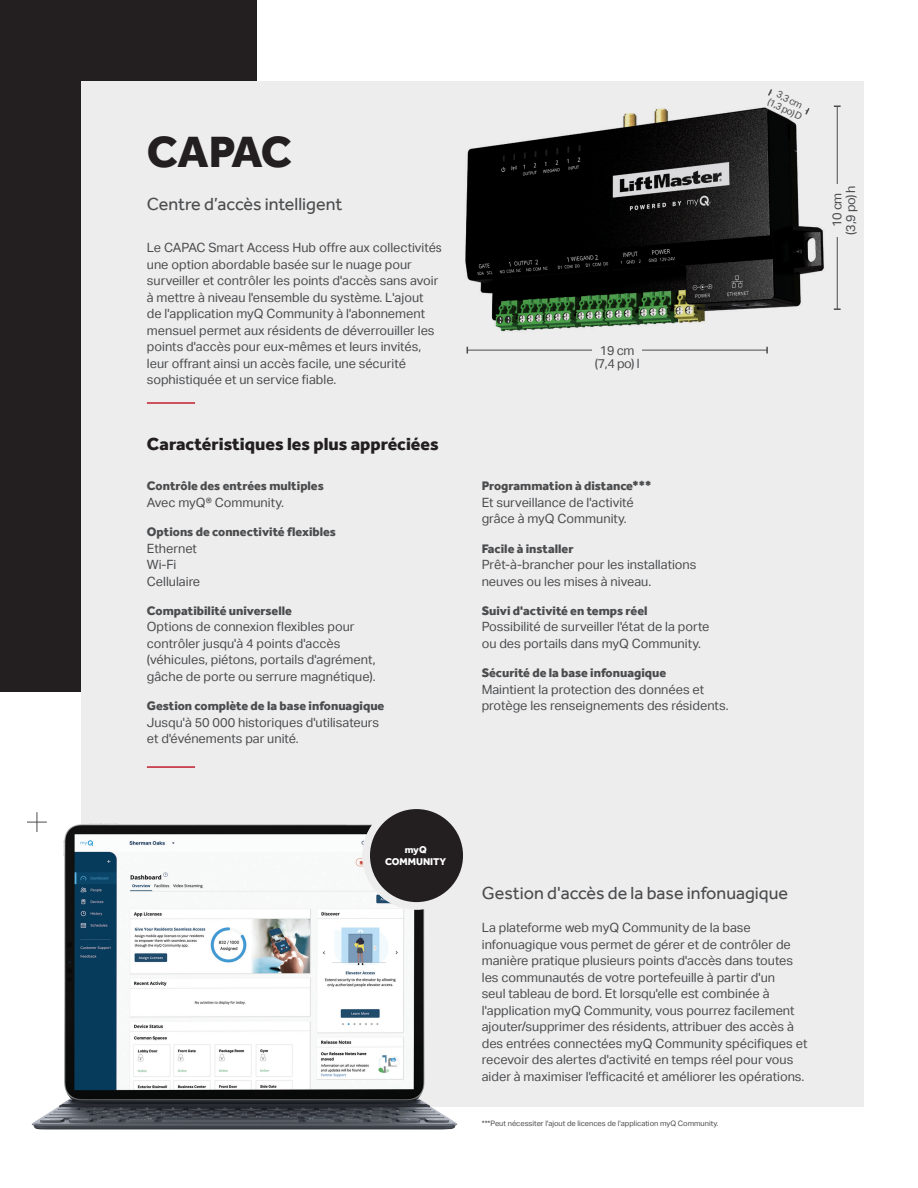
<style>
.page{position:relative;width:918px;height:1188px;background:#fff}
.page>*{position:absolute;margin:0;border:0;box-sizing:border-box;transform-origin:0 0}
.t1{font:800 45px "Effra";letter-spacing:-.02em;color:#231f20}
.Heading_4{font:18px "Effra";color:#4b4c4d}
.Heading_4-2{font:800 18px "Effra";color:#231f20}
.Body{font:12.75px/16.5px "Aktiv Grotesk";color:#4b4c4d}
.Subhead{font:800 12.75px "Effra";color:#4b4c4d}
.Heading_4-3{font:800 10.2px "Effra";color:#fff}
.t2{font:9.75px/10.5px "Aktiv Grotesk";color:#4b4c4d;text-align:center}
.t3{font:7.5px "Aktiv Grotesk";color:#4b4c4d}
</style>
<div class="page">
<div style="left:0;top:0;width:256px;height:691px;background:#231f20"></div>
<div style="left:81px;top:81px;width:783px;height:1026px;background:#ededee"></div>
<img style="left:31px;top:823px;width:427px;height:307px">
<div style="left:366px;top:805px;width:101px;height:101px;background:#231f20;border-radius:50%"></div>
<div style="left:362px;top:802px;width:109px;height:108px;border:8px solid #ededee;border-radius:50%"></div>
<hr style="left:147px;top:402px;width:48px;height:2px;background:#c21f31">
<hr style="left:147px;top:766px;width:48px;height:2px;background:#c21f31">
<svg style="left:27px;top:812px;width:20px;height:20px"></svg>
<hr style="left:467px;top:350px;width:300px;height:1px;background:#4b4c4d">
<svg style="left:766px;top:347px;width:2px;height:6px"></svg>
<hr style="left:837px;top:106px;width:1px;height:203px;background:#4b4c4d">
<svg style="left:834px;top:308px;width:7px;height:2px"></svg>
<div style="left:592px;top:345px;width:50px;height:31px;background:#ededee"></div>
<div style="left:833px;top:184px;width:30px;height:52px;background:#ededee"></div>
<img style="left:465px;top:89px;width:359px;height:243px">
<p class="t1" style="left:147px;top:125px;width:146px">CAPAC</p>
<p class="Heading_4" style="left:147px;top:193px;width:197px">Centre d’accès intelligent</p>
<p class="Body" style="left:147px;top:240px;width:297px">Le CAPAC Smart Access Hub offre aux collectivités une option abordable basée sur le nuage pour surveiller et contrôler les points d'accès sans avoir à mettre à niveau l'ensemble du système. L'ajout<br>de l'application myQ Community à l'abonnement mensuel permet aux résidents de déverrouiller les points d'accès pour eux-mêmes et leurs invités, leur offrant ainsi un accès facile, une sécurité sophistiquée et un service fiable.</p>
<p class="Heading_4-2" style="left:147px;top:434px;width:293px">Caractéristiques les plus appréciées</p>
<p class="Subhead" style="left:147px;top:478px;width:179px">Contrôle des entrées multiples</p>
<p class="Body" style="left:147px;top:494px;width:138px">Avec myQ® Community.</p>
<p class="Subhead" style="left:147px;top:524px;width:191px">Options de connectivité flexibles</p>
<p class="Body" style="left:147px;top:540px;width:52px">Ethernet</p>
<p class="Body" style="left:147px;top:556px;width:31px">Wi-Fi</p>
<p class="Body" style="left:147px;top:573px;width:55px">Cellulaire</p>
<p class="Subhead" style="left:147px;top:603px;width:147px">Compatibilité universelle</p>
<p class="Body" style="left:147px;top:619px;width:230px">Options de connexion flexibles pour contrôler jusqu'à 4 points d'accès (véhicules, piétons, portails d'agrément, gâche de porte ou serrure magnétique).</p>
<p class="Subhead" style="left:147px;top:698px;width:239px">Gestion complète de la base infonuagique</p>
<p class="Body" style="left:147px;top:714px;width:234px">Jusqu'à 50 000 historiques d'utilisateurs et d'événements par unité.</p>
<p class="t2" style="left:775px;top:87px;width:39px;rotate:27deg">3,3 cm (1,3 po) D</p>
<p class="Body" style="left:831px;top:235px;width:51px;line-height:13.5px;text-align:center;rotate:-90deg">10 cm (3,9 po) h</p>
<p class="Body" style="left:595px;top:343px;width:46px;line-height:13.5px;text-align:center">19 cm (7,4 po) l</p>
<p class="Subhead" style="left:482px;top:478px;width:171px">Programmation à distance***</p>
<p class="Body" style="left:482px;top:494px;width:154px">Et surveillance de l'activité grâce à myQ Community.</p>
<p class="Subhead" style="left:482px;top:541px;width:93px">Facile à installer</p>
<p class="Body" style="left:482px;top:556px;width:216px">Prêt-à-brancher pour les installations neuves ou les mises à niveau.</p>
<p class="Subhead" style="left:482px;top:603px;width:167px">Suivi d'activité en temps réel</p>
<p class="Body" style="left:482px;top:619px;width:229px">Possibilité de surveiller l'état de la porte ou des portails dans myQ Community.</p>
<p class="Subhead" style="left:482px;top:665px;width:186px">Sécurité de la base infonuagique</p>
<p class="Body" style="left:482px;top:681px;width:248px">Maintient la protection des données et protège les renseignements des résidents.</p>
<p class="Heading_4-3" style="left:405px;top:843px;width:24px">myQ</p>
<p class="Heading_4-3" style="left:385px;top:856px;width:63px">COMMUNITY</p>
<p class="Heading_4" style="left:482px;top:883px;width:308px">Gestion d'accès de la base infonuagique</p>
<p class="Body" style="left:482px;top:920px;width:327px">La plateforme web myQ Community de la base infonuagique vous permet de gérer et de contrôler de manière pratique plusieurs points d'accès dans toutes les communautés de votre portefeuille à partir d'un<br>seul tableau de bord. Et lorsqu'elle est combinée à l'application myQ Community, vous pourrez facilement ajouter/supprimer des résidents, attribuer des accès à des entrées connectées myQ Community spécifiques et recevoir des alertes d'activité en temps réel pour vous aider à maximiser l'efficacité et améliorer les opérations.</p>
<p class="t3" style="left:482px;top:1119px;width:238px">***Peut nécessiter l'ajout de licences de l'application myQ Community.</p>
</div>
